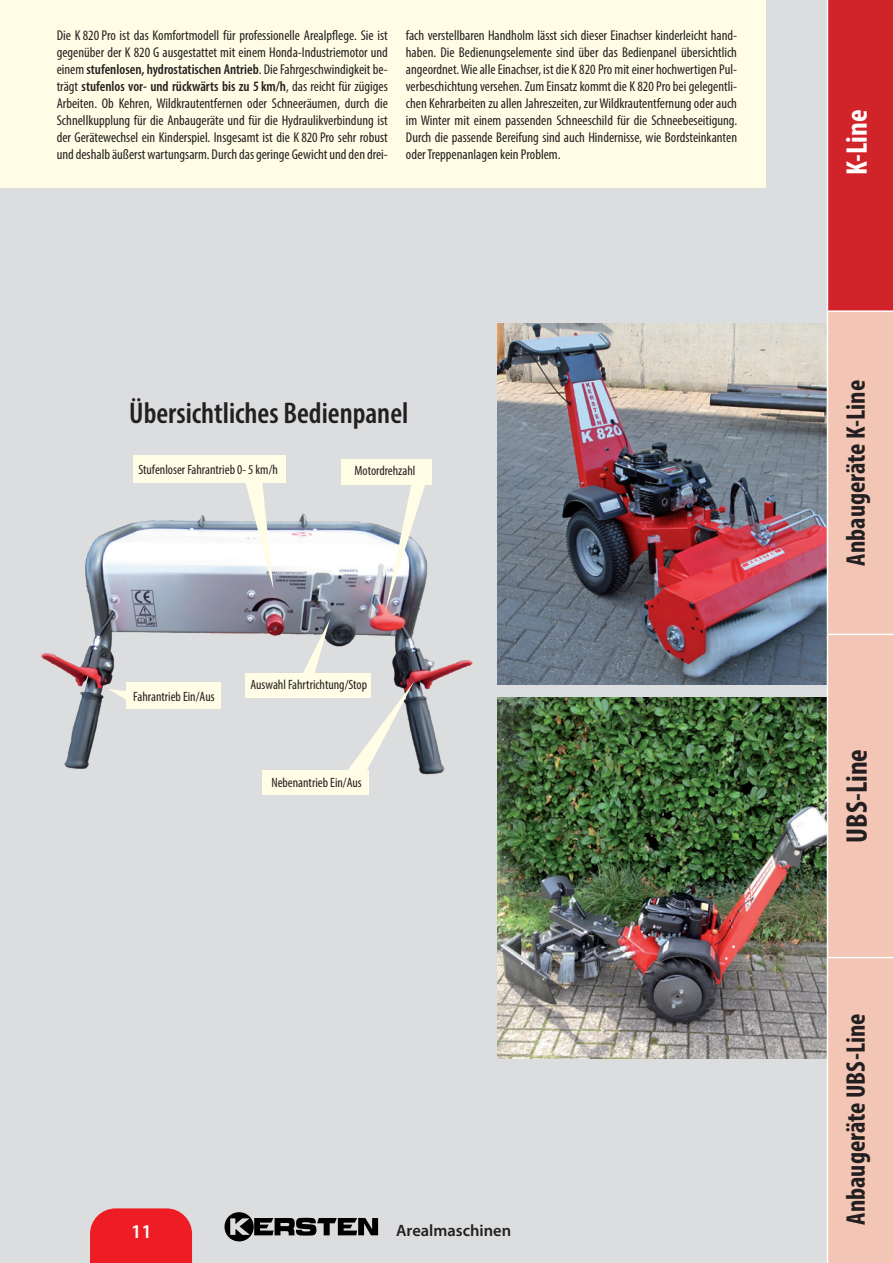
<style>
.page{position:relative;width:893px;height:1263px;background:#dcdddf}
.page>*{position:absolute;margin:0;border:0;box-sizing:border-box;transform-origin:0 0}
.t1{font:600 condensed 30px "Myriad Pro";color:#231f20}
.t2{font:700 condensed 30px "Myriad Pro";color:#231f20}
.t3{font:700 condensed 30px "Myriad Pro";color:#fff}
.t4{font:700 condensed 27px "Myriad Pro";color:#231f20}
.t5{font:600 19.5px "Myriad Pro";color:#fff}
.t6{font:600 16.5px "Myriad Pro";color:#231f20}
.t7{font:condensed 14.25px/17.1px "Myriad Pro";color:#231f20;text-align:justify}
.t8{font:condensed 13.5px "Myriad Pro";color:#231f20}
.s1{font-weight:600}
</style>
<div class="page">
<svg style="left:224px;top:1212px;width:155px;height:30px"></svg>
<div style="left:90px;top:1208px;width:102px;height:55px;background:#ee1d23"></div>
<div style="left:0;top:0;width:765px;height:188px;background:#fffde5"></div>
<img style="left:497px;top:697px;width:330px;height:362px">
<img style="left:497px;top:323px;width:330px;height:362px">
<div style="left:827px;top:0;width:66px;height:311px;background:#d1232a"></div>
<svg style="left:828px;top:312px;width:65px;height:951px;background:#f2c6b5"></svg>
<hr style="left:827px;top:0;width:1px;height:310px;background:#fff">
<hr style="left:827px;top:312px;width:1px;height:322px;background:#fff">
<hr style="left:827px;top:635px;width:1px;height:322px;background:#fff">
<hr style="left:827px;top:958px;width:1px;height:305px;background:#fff">
<hr style="left:827px;top:310px;width:66px;height:2px;background:#fff">
<hr style="left:827px;top:634px;width:66px;height:1px;background:#fff">
<hr style="left:827px;top:957px;width:66px;height:1px;background:#fff">
<img style="left:59px;top:513px;width:414px;height:262px">
<svg style="left:108px;top:689px;width:19px;height:19px"></svg>
<div style="left:127px;top:682px;width:94px;height:26px;background:#fffde5"></div>
<svg style="left:344px;top:681px;width:70px;height:94px"></svg>
<div style="left:262px;top:770px;width:107px;height:25px;background:#fffde5"></div>
<svg style="left:385px;top:485px;width:42px;height:127px"></svg>
<div style="left:341px;top:459px;width:91px;height:26px;background:#fffde5"></div>
<svg style="left:300px;top:619px;width:30px;height:54px"></svg>
<div style="left:245px;top:673px;width:126px;height:24px;background:#fffde5"></div>
<svg style="left:244px;top:482px;width:30px;height:108px"></svg>
<div style="left:133px;top:455px;width:152px;height:27px;background:#fffde5"></div>
<img style="left:41px;top:653px;width:18px;height:15px">
<p class="t7" style="left:57px;top:26px;width:333px">Die K 820 Pro ist das Komfortmodell für professionelle Arealpflege. Sie ist gegenüber der K 820 G ausgestattet mit einem Honda-Industriemotor und einem <span class="s1">stufenlosen, hydrostatischen Antrieb</span>. Die Fahrgeschwindigkeit be&shy;trägt <span class="s1">stufenlos vor- und rückwärts bis zu 5 km/h</span>, das reicht für zügiges Arbeiten. Ob Kehren, Wildkrautentfernen oder Schneeräumen, durch die Schnellkupplung für die Anbaugeräte und für die Hydraulikverbindung ist der Gerätewechsel ein Kinderspiel. Insgesamt ist die K 820 Pro sehr robust und deshalb äußerst wartungsarm. Durch das geringe Gewicht und den drei-</p>
<p class="t7" style="left:406px;top:26px;width:333px">fach verstellbaren Handholm lässt sich dieser Einachser kinderleicht hand&shy;haben. Die Bedienungselemente sind über das Bedienpanel übersichtlich angeordnet. Wie alle Einachser, ist die K 820 Pro mit einer hochwertigen Pul&shy;verbeschichtung versehen. Zum Einsatz kommt die K 820 Pro bei gelegentli&shy;chen Kehrarbeiten zu allen Jahreszeiten, zur Wildkrautentfernung oder auch im Winter mit einem passenden Schneeschild für die Schneebeseitigung.<br>Durch die passende Bereifung sind auch Hindernisse, wie Bordsteinkanten oder Treppenanlagen kein Problem.</p>
<p class="t1" style="left:129px;top:395px;width:281px">Übersichtliches Bedienpanel</p>
<p class="t8" style="left:138px;top:461px;width:141px">Stufenloser Fahrantrieb 0- 5 km/h</p>
<p class="t8" style="left:354px;top:463px;width:63px">Motordrehzahl</p>
<p class="t8" style="left:133px;top:688px;width:83px">Fahrantrieb Ein/Aus</p>
<p class="t8" style="left:250px;top:676px;width:118px">Auswahl Fahrtrichtung/Stop</p>
<p class="t8" style="left:271px;top:775px;width:92px">Nebenantrieb Ein/Aus</p>
<h3 class="t5" style="left:131px;top:1219px;width:22px">11</h3>
<p class="t6" style="left:396px;top:1219px;width:116px">Arealmaschinen</p>
<p class="t3" style="left:838px;top:175px;width:67px;rotate:-90deg">K-Line</p>
<p class="t4" style="left:839px;top:566px;width:187px;rotate:-90deg">Anbaugeräte K-Line</p>
<p class="t2" style="left:838px;top:843px;width:95px;rotate:-90deg">UBS-Line</p>
<p class="t4" style="left:839px;top:1225px;width:213px;rotate:-90deg">Anbaugeräte UBS-Line</p>
</div>
